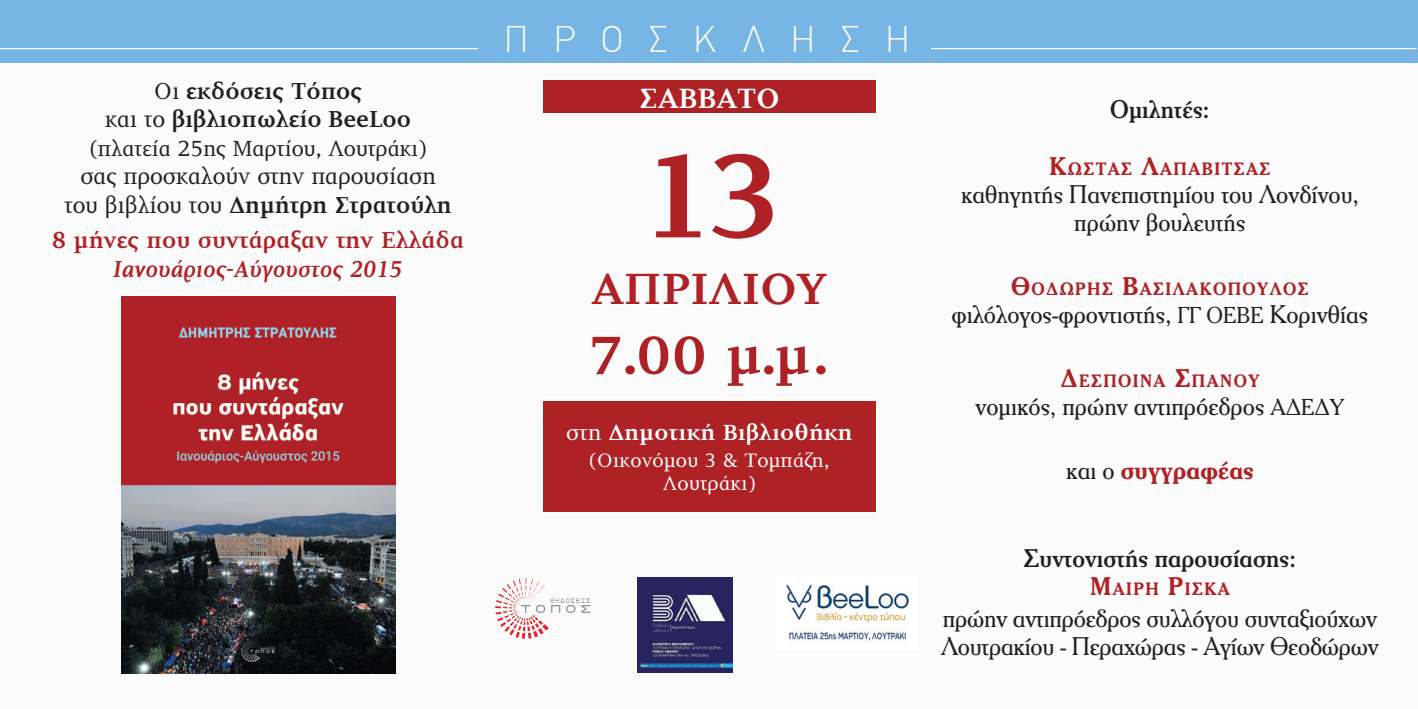
<style>
.page{position:relative;width:1418px;height:709px;background:#fff}
.page>*{position:absolute;margin:0;border:0;box-sizing:border-box;transform-origin:0 0}
.t1{font:700 122.5px "PF Diplomat";color:#ae2226;scale:1.04 1}
.t2{font:700 55px "PF Diplomat";color:#ae2226;scale:1.04 1}
.t3{font:700 45px "PF Diplomat";letter-spacing:.01em;color:#ae2226;scale:1.04 1}
.t4{font:100 37.5px "PF Din Text";letter-spacing:.7em;color:#fff}
.t5{font:700 28.75px "PF Diplomat";letter-spacing:.01em;color:#fff;scale:1.04 1}
.t6{font:25px/28.2px "PF Cheltenham";color:#231f20;text-align:center;scale:.95 1}
.t7{font:500 25px "PF Cheltenham";color:#231f20;scale:.95 1}
.t8{font:700 25px "PF Cheltenham";color:#ae2226;scale:.95 1}
.t9{font:23.75px/28.5px "PF Diplomat";color:#231f20;text-align:center}
.t10{font:700 23.75px/28.5px "PF Diplomat";color:#231f20;text-align:center}
.t11{font:700 23.75px "PF Diplomat";color:#ae2226}
.t12{font:italic 700 23.75px "PF Diplomat";color:#ae2226}
.t13{font:22.5px "PF Diplomat";color:#231f20}
.t14{font:700 22.5px "PF Diplomat";letter-spacing:.01em;color:#fff;scale:1.04 1}
.t15{font:20px/22.5px "PF Diplomat";letter-spacing:.01em;color:#fff;text-align:center;scale:1.04 1}
.t16{font:700 17.5px "PF Cheltenham";letter-spacing:.085em;color:#ae2226;scale:.95 1}
.s1{font-weight:400}
.s2{font-weight:700}
.s3{font-size:25px}
.s4{font-size:22.5px}
.s5{font-weight:400;color:#231f20}
</style>
<div class="page">
<div style="left:543px;top:81px;width:332px;height:32px;background:#ae2226"></div>
<div style="left:543px;top:401px;width:332px;height:111px;background:#ae2226"></div>
<img style="left:786px;top:584px;width:123px;height:57px">
<svg style="left:495px;top:578px;width:95px;height:61px"></svg>
<img style="left:637px;top:577px;width:95px;height:95px">
<div style="left:0;top:0;width:1417px;height:62px;background:#77b6e4"></div>
<hr style="left:0;top:48px;width:478px;height:1px;background:#fff">
<hr style="left:931px;top:48px;width:485px;height:1px;background:#fff">
<img style="left:121px;top:297px;width:274px;height:376px">
<p class="t10" style="left:105px;top:77px;width:307px"><span class="s1">Oι</span> εκδόσεις Τόπος<br><span class="s1">και το</span> βιβλιοπωλείο BeeLoo</p>
<p class="t13" style="left:89px;top:136px;width:339px">(πλατεία 25ης Μαρτίου, Λουτράκι)</p>
<p class="t9" style="left:64px;top:163px;width:389px">σας προσκαλούν στην παρουσίαση του βιβλίου του <span class="s2">Δημήτρη Στρατούλη</span></p>
<p class="t11" style="left:52px;top:227px;width:414px">8 μήνες που συντάραξαν την Ελλάδα</p>
<p class="t12" style="left:113px;top:256px;width:290px">Ιανουάριος-Αύγουστος 2015</p>
<h3 class="t4" style="left:504px;top:16px;width:406px">ΠΡΟΣΚΛΗΣΗ</h3>
<p class="t5" style="left:639px;top:82px;width:136px">ΣΆΒΒΑΤΟ</p>
<h1 class="t1" style="left:638px;top:130px;width:139px">13</h1>
<h3 class="t3" style="left:591px;top:264px;width:228px">ΑΠΡΙΛΙΟΥ</h3>
<h2 class="t2" style="left:588px;top:325px;width:233px">7.00 μ.μ.</h2>
<p class="t14" style="left:566px;top:420px;width:277px"><span class="s1">στη</span> Δημοτική Βιβλιοθήκη</p>
<p class="t15" style="left:589px;top:450px;width:233px">(Οικονόμου 3 &amp; Τομπάζη,<br>Λουτράκι)</p>
<p class="t7" style="left:1110px;top:95px;width:106px">Ομιλητές:</p>
<p class="t16" style="left:1049px;top:158px;width:233px"><span class="s3">Κ</span>ώστας <span class="s3">Λ</span>απαβίτσας</p>
<p class="t6" style="left:961px;top:180px;width:420px">καθηγητής Πανεπιστημίου του Λονδίνου, πρώην βουλευτής</p>
<p class="t16" style="left:1011px;top:278px;width:314px"><span class="s3">Θ</span>οδωρής <span class="s3">Β</span>ασιλακόπουλος</p>
<p class="t6" style="left:951px;top:300px;width:440px">φιλόλογος-φροντιστής, <span class="s4">ΓΓ ΟΕΒΕ</span> Κορινθίας</p>
<p class="t16" style="left:1060px;top:370px;width:211px"><span class="s3">Δ</span>έσποινα <span class="s3">Σ</span>πανού</p>
<p class="t6" style="left:975px;top:392px;width:390px">νομικός, πρώην αντιπρόεδρος <span class="s4">ΑΔΕΔΥ</span></p>
<p class="t8" style="left:1066px;top:455px;width:198px"><span class="s5">και ο</span> συγγραφέας</p>
<p class="t7" style="left:1023px;top:543px;width:288px">Συντονιστής παρουσίασης:</p>
<p class="t16" style="left:1090px;top:579px;width:149px"><span class="s3">Μ</span>αίρη <span class="s3">Ρ</span>ίσκα</p>
<p class="t6" style="left:941px;top:604px;width:462px;text-align:left">πρώην αντιπρόεδρος συλλόγου συνταξιούχων<br>Λουτρακίου - Περαχώρας - Αγίων Θεοδώρων</p>
</div>
